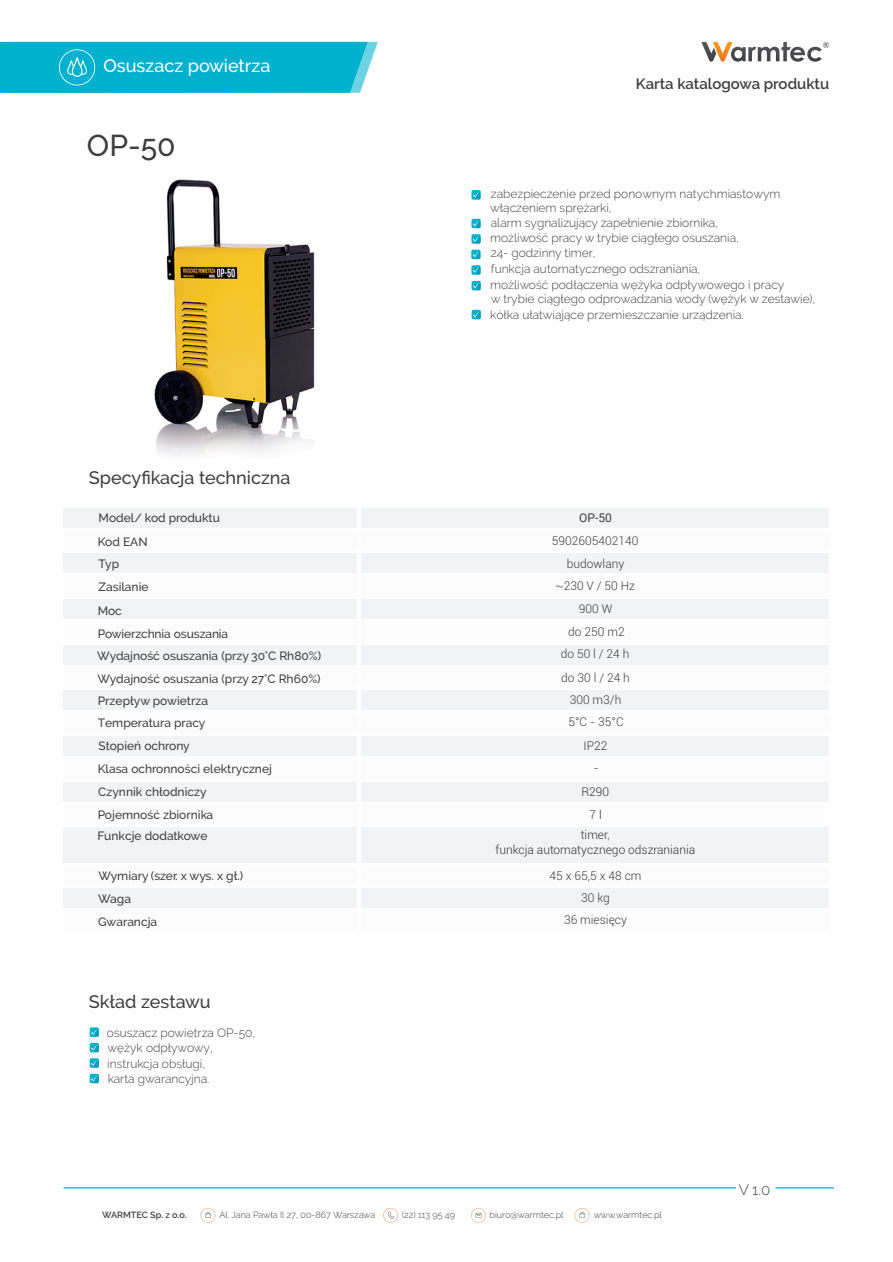
<style>
.page{position:relative;width:893px;height:1262px;background:#fff}
.page>*{position:absolute;margin:0;border:0;box-sizing:border-box;transform-origin:0 0}
.t1{font:500 30px "Raleway";color:#3e3e3f}
.t2{font:500 18px "Raleway";color:#3e3e3f}
.t3{font:500 18px "Raleway";color:#fff}
.t4{font:600 15px "Raleway";color:#3e3e3f}
.t5{font:300 15px "Raleway";color:#3d4041}
.t6{font:300 12px/15.5px "Raleway";color:#3e3e3f}
.t7{font:500 12px/22.8px "Raleway";color:#3e3e3f}
.t8{font:300 12px/21.8px "Roboto";color:#3e3e3f;text-align:center}
.t9{font:300 12px/14.4px "Roboto";color:#323738;text-align:center}
.t10{font:300 12px "Roboto";color:#333839}
.t11{font:12px "Roboto";color:#3e3e3f}
.t12{font:300 9px "Raleway";color:#3e3e3f}
.t13{font:600 9px "Raleway";color:#3e3e3f}
.s1{color:#57585a}
</style>
<div class="page">
<img style="left:154px;top:179px;width:161px;height:276px">
<svg style="left:701px;top:41px;width:128px;height:21px"></svg>
<svg style="left:0;top:42px;width:378px;height:51px;background:#0bb4cf"></svg>
<div style="left:361px;top:508px;width:468px;height:19px;background:#f2f3f4"></div>
<div style="left:64px;top:508px;width:293px;height:19px;background:#f2f3f4"></div>
<svg style="left:63px;top:1187px;width:673px;height:1px"></svg>
<svg style="left:775px;top:1187px;width:58px;height:1px"></svg>
<svg style="left:383px;top:1207px;width:15px;height:15px"></svg>
<svg style="left:471px;top:1207px;width:15px;height:15px"></svg>
<svg style="left:201px;top:1208px;width:14px;height:14px"></svg>
<svg style="left:574px;top:1208px;width:15px;height:14px"></svg>
<div style="left:64px;top:644px;width:293px;height:20px;background:#f2f3f4"></div>
<div style="left:361px;top:644px;width:468px;height:20px;background:#f2f3f4"></div>
<div style="left:64px;top:690px;width:293px;height:20px;background:#f2f3f4"></div>
<div style="left:361px;top:690px;width:468px;height:20px;background:#f2f3f4"></div>
<div style="left:64px;top:736px;width:293px;height:20px;background:#f2f3f4"></div>
<div style="left:361px;top:736px;width:468px;height:20px;background:#f2f3f4"></div>
<div style="left:90px;top:1027px;width:9px;height:10px;background:#00b1cd;border-radius:2px"></div>
<svg style="left:91px;top:1029px;width:8px;height:8px"></svg>
<div style="left:90px;top:1042px;width:9px;height:10px;background:#00b1cd;border-radius:2px"></div>
<svg style="left:91px;top:1045px;width:8px;height:7px"></svg>
<div style="left:90px;top:1058px;width:9px;height:9px;background:#00b1cd;border-radius:2px"></div>
<svg style="left:91px;top:1060px;width:8px;height:7px"></svg>
<div style="left:90px;top:1073px;width:9px;height:10px;background:#00b1cd;border-radius:2px"></div>
<svg style="left:91px;top:1076px;width:8px;height:7px"></svg>
<div style="left:63px;top:888px;width:294px;height:20px;background:#f2f3f4"></div>
<div style="left:361px;top:888px;width:468px;height:20px;background:#f2f3f4"></div>
<div style="left:64px;top:781px;width:293px;height:20px;background:#f2f3f4"></div>
<div style="left:361px;top:781px;width:468px;height:20px;background:#f2f3f4"></div>
<div style="left:63px;top:827px;width:294px;height:35px;background:#f2f3f4"></div>
<div style="left:361px;top:827px;width:468px;height:35px;background:#f2f3f4"></div>
<div style="left:361px;top:553px;width:468px;height:20px;background:#f2f3f4"></div>
<div style="left:64px;top:553px;width:293px;height:20px;background:#f2f3f4"></div>
<div style="left:64px;top:599px;width:293px;height:20px;background:#f2f3f4"></div>
<div style="left:361px;top:599px;width:468px;height:20px;background:#f2f3f4"></div>
<div style="left:471px;top:310px;width:10px;height:9px;background:#00b1cd;border-radius:2px"></div>
<svg style="left:473px;top:312px;width:8px;height:7px"></svg>
<div style="left:471px;top:281px;width:10px;height:9px;background:#00b1cd;border-radius:2px"></div>
<svg style="left:473px;top:283px;width:8px;height:7px"></svg>
<div style="left:471px;top:265px;width:9px;height:10px;background:#00b1cd;border-radius:2px"></div>
<svg style="left:473px;top:267px;width:7px;height:8px"></svg>
<div style="left:471px;top:250px;width:9px;height:9px;background:#00b1cd;border-radius:2px"></div>
<svg style="left:473px;top:252px;width:7px;height:7px"></svg>
<div style="left:471px;top:234px;width:9px;height:10px;background:#00b1cd;border-radius:2px"></div>
<svg style="left:473px;top:236px;width:7px;height:8px"></svg>
<div style="left:471px;top:219px;width:9px;height:9px;background:#00b1cd;border-radius:2px"></div>
<svg style="left:473px;top:221px;width:7px;height:7px"></svg>
<svg style="left:276px;top:428px;width:27px;height:4px"></svg>
<svg style="left:225px;top:408px;width:16px;height:4px"></svg>
<div style="left:471px;top:190px;width:9px;height:10px;background:#00b1cd;border-radius:2px"></div>
<svg style="left:473px;top:192px;width:7px;height:8px"></svg>
<h2 class="t3" style="left:103px;top:55px;width:168px">Osuszacz powietrza</h2>
<h1 class="t1" style="left:87px;top:128px;width:90px">OP-50</h1>
<h2 class="t2" style="left:89px;top:467px;width:203px">Specyfikacja techniczna</h2>
<p class="t4" style="left:635px;top:76px;width:195px">Karta katalogowa produktu</p>
<p class="t6" style="left:490px;top:187px;width:292px;line-height:14px">zabezpieczenie przed ponownym natychmiastowym włączeniem sprężarki,</p>
<p class="t6" style="left:490px;top:214px;width:250px">alarm sygnalizujący zapełnienie zbiornika, możliwość pracy w trybie ciągłego osuszania,</p>
<p class="t6" style="left:490px;top:245px;width:107px">24- godzinny timer,</p>
<p class="t6" style="left:491px;top:261px;width:211px">funkcja automatycznego odszraniania,</p>
<p class="t6" style="left:490px;top:277px;width:327px;line-height:14.5px">możliwość podłączenia wężyka odpływowego i pracy<br>w trybie ciągłego odprowadzania wody (wężyk w zestawie),</p>
<p class="t6" style="left:490px;top:307px;width:255px">kółka ułatwiające przemieszczanie urządzenia.</p>
<p class="t7" style="left:99px;top:507px;width:123px">Model/ kod produktu</p>
<p class="t11" style="left:579px;top:509px;width:34px">OP-50</p>
<p class="t7" style="left:98px;top:531px;width:51px">Kod EAN</p>
<p class="t8" style="left:552px;top:529px;width:88px">5902605402140</p>
<p class="t7" style="left:99px;top:552px;width:22px">Typ</p>
<p class="t8" style="left:566px;top:552px;width:59px">budowlany</p>
<p class="t7" style="left:98px;top:599px;width:26px">Moc</p>
<p class="t8" style="left:579px;top:597px;width:35px">900 W</p>
<p class="t7" style="left:99px;top:575px;width:51px">Zasilanie</p>
<p class="t8" style="left:555px;top:575px;width:81px">~230 V / 50 Hz</p>
<p class="t8" style="left:568px;top:620px;width:58px">do 250 m2</p>
<p class="t7" style="left:97px;top:622px;width:225px">Powierzchnia osuszania<br>Wydajność osuszania (przy 30°C Rh80%)</p>
<p class="t8" style="left:560px;top:642px;width:70px">do 50 l / 24 h</p>
<p class="t7" style="left:97px;top:667px;width:225px">Wydajność osuszania (przy 27°C Rh60%)</p>
<p class="t7" style="left:98px;top:689px;width:112px">Przepływ powietrza</p>
<p class="t8" style="left:561px;top:666px;width:70px">do 30 l / 24 h</p>
<p class="t8" style="left:569px;top:688px;width:53px">300 m3/h</p>
<p class="t8" style="left:568px;top:711px;width:57px">5°C - 35°C</p>
<p class="t7" style="left:98px;top:712px;width:109px">Temperatura pracy</p>
<p class="t7" style="left:98px;top:757px;width:176px">Klasa ochronności elektrycznej</p>
<p class="t8" style="left:593px;top:756px;width:7px">-</p>
<p class="t7" style="left:98px;top:780px;width:110px">Czynnik chłodniczy</p>
<p class="t10" style="left:581px;top:783px;width:29px">R290</p>
<p class="t9" style="left:495px;top:827px;width:201px">timer<span class="s1">,<br></span>funkcja automatycznego odszraniania</p>
<p class="t7" style="left:99px;top:735px;width:93px">Stopień ochrony</p>
<p class="t10" style="left:583px;top:737px;width:25px">IP22</p>
<p class="t7" style="left:98px;top:803px;width:117px">Pojemność zbiornika</p>
<p class="t10" style="left:589px;top:806px;width:14px">7 l</p>
<p class="t7" style="left:98px;top:824px;width:111px">Funkcje dodatkowe</p>
<p class="t7" style="left:98px;top:864px;width:146px">Wymiary (szer. x wys. x gł.)</p>
<p class="t8" style="left:549px;top:864px;width:93px">45 x 65,5 x 48 cm<br>30 kg</p>
<p class="t7" style="left:98px;top:887px;width:34px">Waga</p>
<p class="t7" style="left:98px;top:910px;width:60px">Gwarancja</p>
<p class="t8" style="left:564px;top:908px;width:64px">36 miesięcy</p>
<h2 class="t2" style="left:89px;top:991px;width:123px">Skład zestawu</h2>
<p class="t6" style="left:107px;top:1024px;width:150px">osuszacz powietrza OP-50,</p>
<p class="t6" style="left:107px;top:1055px;width:103px">instrukcja obsługi, karta gwarancyjna.</p>
<p class="t6" style="left:108px;top:1040px;width:107px">wężyk odpływowy,</p>
<p class="t13" style="left:102px;top:1209px;width:86px">WARMTEC Sp. z o.o.</p>
<p class="t12" style="left:219px;top:1209px;width:157px">Al. Jana Pawła II 27, 00-867 Warszawa</p>
<p class="t12" style="left:402px;top:1209px;width:54px">(22) 113 95 49</p>
<p class="t12" style="left:489px;top:1209px;width:75px">biuro@warmtec.pl</p>
<p class="t12" style="left:593px;top:1209px;width:70px">www.warmtec.pl</p>
<p class="t5" style="left:738px;top:1180px;width:33px">V 1.0</p>
</div>
